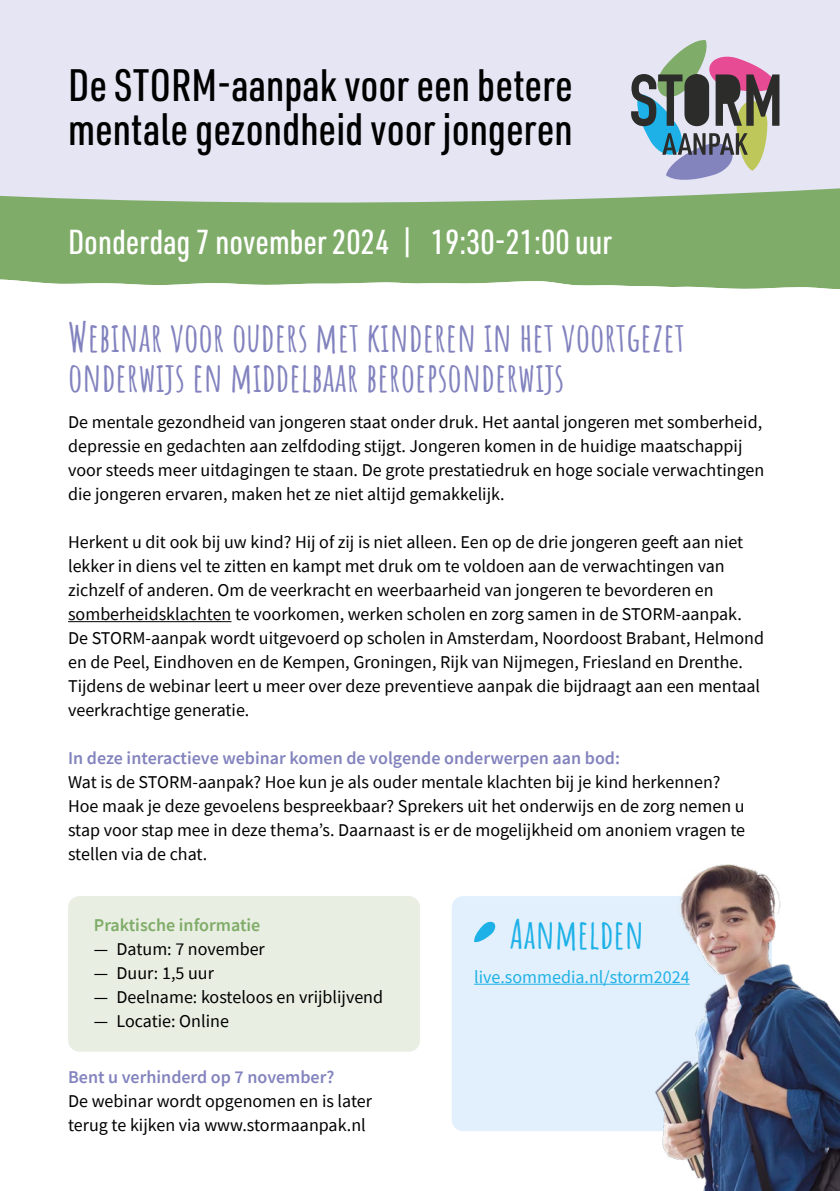
<style>
.page{position:relative;width:840px;height:1191px;background:#fff}
.page>*{position:absolute;margin:0;border:0;box-sizing:border-box;transform-origin:0 0}
.t1{font:500 44.6px/44px "URWDIN Cond";color:#000}
.t2{font:700 40px/40px "Amatic SC";color:#8282bf}
.t3{font:700 40px "Amatic SC";color:#1eb1e7}
.t4{font:500 34px "URWDIN Cond";color:#fff}
.t5{font:18px/24px "Source Sans Pro";color:#000}
.t6{font:600 18px "Source Sans Pro";color:#8383be}
.t7{font:18px "Source Sans Pro";color:#1eb1e7}
.t8{font:600 18px "Source Sans Pro";color:#7fac68}
</style>
<div class="page">
<div style="left:451px;top:896px;width:320px;height:235px;background:#e1f0fc;border-radius:11px"></div>
<div style="left:68px;top:896px;width:352px;height:155px;background:#e8eee2;border-radius:11px"></div>
<div style="left:0;top:121px;width:839px;height:174px;background:#7fac68"></div>
<div style="left:0;top:0;width:839px;height:203px;background:#e6e5f4"></div>
<svg style="left:630px;top:39px;width:149px;height:142px;background:#9da0a6"></svg>
<svg style="left:0;top:279px;width:839px;height:16px;fill:#fff"></svg>
<hr style="left:68px;top:621px;width:163px;height:1px;background:#000">
<img style="left:630px;top:864px;width:209px;height:327px">
<svg style="left:474px;top:921px;width:22px;height:22px"></svg>
<hr style="left:474px;top:983px;width:215px;height:1px;background:#1eb1e7">
<h1 class="t1" style="left:68px;top:61px;width:506px">De STORM-aanpak voor een betere mentale gezondheid voor jongeren</h1>
<h3 class="t4" style="left:68px;top:219px;width:545px">Donderdag 7 november 2024 | 19:30-21:00 uur</h3>
<h2 class="t2" style="left:68px;top:315px;width:618px">Webinar voor ouders met kinderen in het voortgezet onderwijs en middelbaar beroepsonderwijs</h2>
<p class="t5" style="left:68px;top:410px;width:697px">De mentale gezondheid van jongeren staat onder druk. Het aantal jongeren met somberheid, depressie en gedachten aan zelfdoding stijgt. Jongeren komen in de huidige maatschappij voor steeds meer uitdagingen te staan. De grote prestatiedruk en hoge sociale verwachtingen die jongeren ervaren, maken het ze niet altijd gemakkelijk.</p>
<p class="t5" style="left:68px;top:530px;width:697px">Herkent u dit ook bij uw kind? Hij of zij is niet alleen. Een op de drie jongeren geeft aan niet lekker in diens vel te zitten en kampt met druk om te voldoen aan de verwachtingen van zichzelf of anderen. Om de veerkracht en weerbaarheid van jongeren te bevorderen en somberheidsklachten te voorkomen, werken scholen en zorg samen in de STORM-aanpak.<br>De STORM-aanpak wordt uitgevoerd op scholen in Amsterdam, Noordoost Brabant, Helmond en de Peel, Eindhoven en de Kempen, Groningen, Rijk van Nijmegen, Friesland en Drenthe.<br>Tijdens de webinar leert u meer over deze preventieve aanpak die bijdraagt aan een mentaal veerkrachtige generatie.</p>
<p class="t6" style="left:68px;top:746px;width:553px">In deze interactieve webinar komen de volgende onderwerpen aan bod:</p>
<p class="t5" style="left:68px;top:770px;width:678px">Wat is de STORM-aanpak? Hoe kun je als ouder mentale klachten bij je kind herkennen?<br>Hoe maak je deze gevoelens bespreekbaar? Sprekers uit het onderwijs en de zorg nemen u stap voor stap mee in deze thema’s. Daarnaast is er de mogelijkheid om anoniem vragen te stellen via de chat.</p>
<p class="t8" style="left:94px;top:913px;width:168px">Praktische informatie</p>
<p class="t5" style="left:94px;top:936px;width:172px">— Datum: 7 november</p>
<p class="t5" style="left:94px;top:960px;width:121px">— Duur: 1,5 uur</p>
<p class="t5" style="left:94px;top:984px;width:290px">— Deelname: kosteloos en vrijblijvend</p>
<p class="t5" style="left:94px;top:1008px;width:136px">— Locatie: Online</p>
<p class="t6" style="left:68px;top:1065px;width:268px">Bent u verhinderd op 7 november?</p>
<p class="t5" style="left:68px;top:1089px;width:305px">De webinar wordt opgenomen en is later terug te kijken via www.stormaanpak.nl</p>
<h2 class="t3" style="left:509px;top:903px;width:135px">Aanmelden</h2>
<p class="t7" style="left:474px;top:965px;width:217px">live.sommedia.nl/storm2024</p>
</div>
